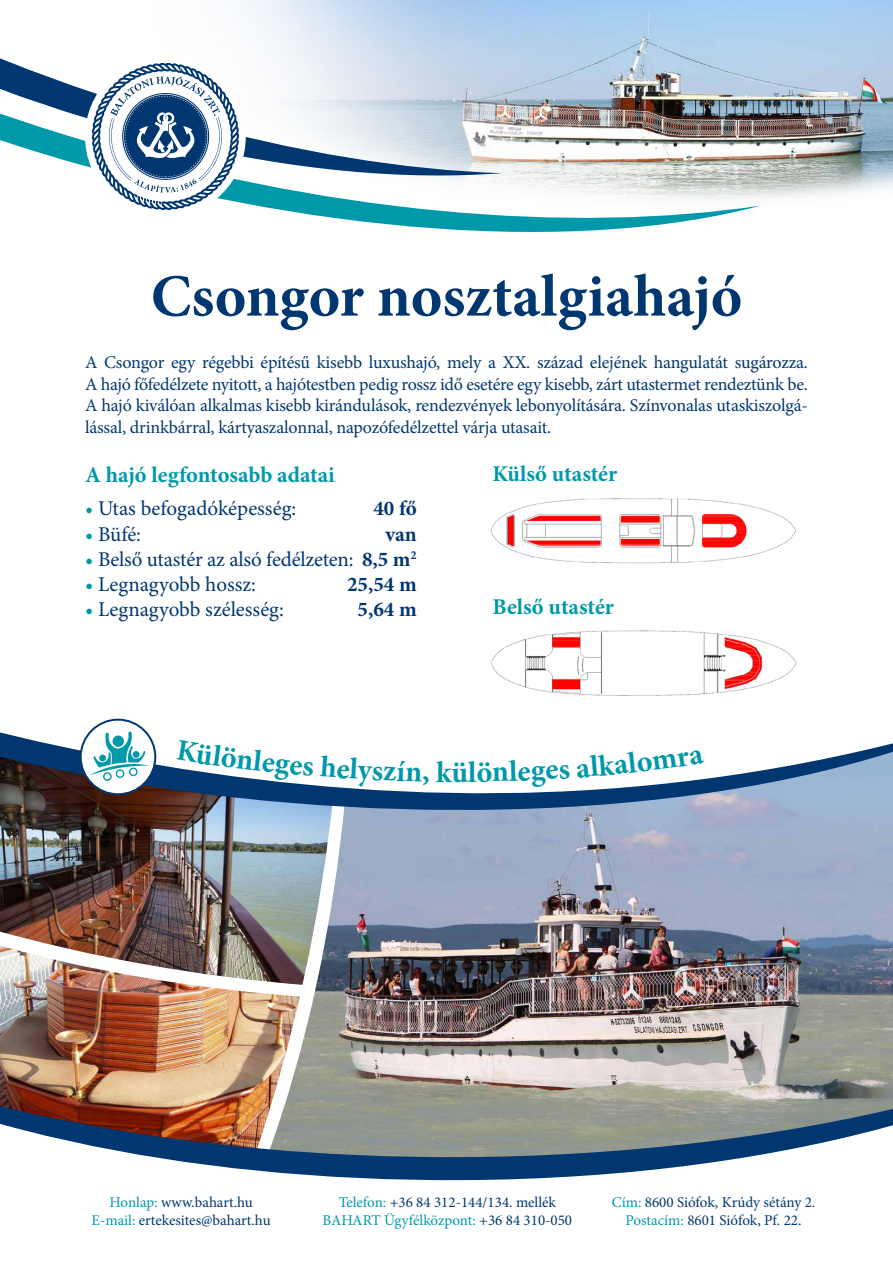
<style>
.page{position:relative;width:893px;height:1263px;background:#fff}
.page>*{position:absolute;margin:0;border:0;box-sizing:border-box;transform-origin:0 0}
.t1{font:700 60px "Minion Pro";color:#003770}
.t2{font:700 30px "Minion Pro";color:#09a}
.t3{font:700 22.5px "Minion Pro";color:#09a}
.t4{font:21px "Minion Pro";letter-spacing:-.005em;color:#003770}
.t5{font:700 21px "Minion Pro";color:#003770}
.t6{font:18px/21.6px "Minion Pro";letter-spacing:-.01em;color:#003770;text-align:justify}
.t7{font:15px/18px "Minion Pro";color:#003770;text-align:center}
.s1{color:#09a}
.s2{font-weight:700}
</style>
<div class="page">
<img style="left:761px;top:0;width:132px;height:199px">
<img style="left:0;top:997px;width:184px;height:29px">
<img style="left:353px;top:827px;width:540px;height:199px">
<img style="left:184px;top:827px;width:169px;height:199px">
<img style="left:0;top:832px;width:310px;height:165px">
<svg style="left:0;top:0;width:761px;height:232px"></svg>
<div style="left:85px;top:56px;width:161px;height:161px;background:#fff;border-radius:50%"></div>
<svg style="left:91px;top:63px;width:149px;height:147px"></svg>
<img style="left:0;top:1026px;width:893px;height:155px">
<svg style="left:0;top:498px;width:893px;height:329px"></svg>
<svg style="left:80px;top:719px;width:76px;height:76px"></svg>
<svg style="left:176px;top:740px;width:138px;height:41px"></svg>
<svg style="left:320px;top:755px;width:109px;height:32px"></svg>
<svg style="left:477px;top:749px;width:227px;height:38px"></svg>
<h1 class="t1" style="left:151px;top:254px;width:593px">Csongor nosztalgiahajó</h1>
<p class="t6" style="left:85px;top:352px;width:724px">A Csongor egy régebbi építésű kisebb luxushajó, mely a XX. század elejének hangulatát sugározza.<br>A hajó főfedélzete nyitott, a hajótestben pedig rossz idő esetére egy kisebb, zárt utastermet rendeztünk be.<br>A hajó kiválóan alkalmas kisebb kirándulások, rendezvények lebonyolítására. Színvonalas utaskiszolgá&shy;lással, drinkbárral, kártyaszalonnal, napozófedélzettel várja utasait.</p>
<p class="t3" style="left:85px;top:458px;width:251px">A hajó legfontosabb adatai</p>
<p class="t4" style="left:85px;top:494px;width:213px"><span class="s1">•</span> Utas befogadóképesség:</p>
<p class="t5" style="left:373px;top:494px;width:45px">40 fő</p>
<p class="t4" style="left:85px;top:520px;width:58px"><span class="s1">•</span> Büfé:</p>
<p class="t5" style="left:385px;top:519px;width:33px">van</p>
<p class="t4" style="left:85px;top:545px;width:333px"><span class="s1">•</span> Belső utastér az alsó fedélzeten: <span class="s2">8,5 m</span><sup>2</sup></p>
<p class="t4" style="left:85px;top:570px;width:173px"><span class="s1">•</span> Legnagyobb hossz:</p>
<p class="t5" style="left:347px;top:569px;width:71px">25,54 m</p>
<p class="t4" style="left:85px;top:595px;width:200px"><span class="s1">•</span> Legnagyobb szélesség:</p>
<p class="t5" style="left:358px;top:595px;width:61px">5,64 m</p>
<p class="t3" style="left:493px;top:458px;width:126px">Külső utastér</p>
<p class="t3" style="left:493px;top:591px;width:123px">Belső utastér</p>
<h2 class="t2" style="left:436px;top:751px;width:42px">kül</h2>
<p class="t7" style="left:92px;top:1193px;width:181px"><span class="s1">Honlap:</span> www.bahart.hu<br><span class="s1">E-mail:</span> ertekesites@bahart.hu</p>
<p class="t7" style="left:323px;top:1193px;width:251px"><span class="s1">Telefon:</span> +36 84 312-144/134. mellék<br><span class="s1">BAHART Ügyfélközpont:</span> +36 84 310-050</p>
<p class="t7" style="left:612px;top:1193px;width:205px"><span class="s1">Cím:</span> 8600 Siófok, Krúdy sétány 2.<br><span class="s1">Postacím:</span> 8601 Siófok, Pf. 22.</p>
</div>
